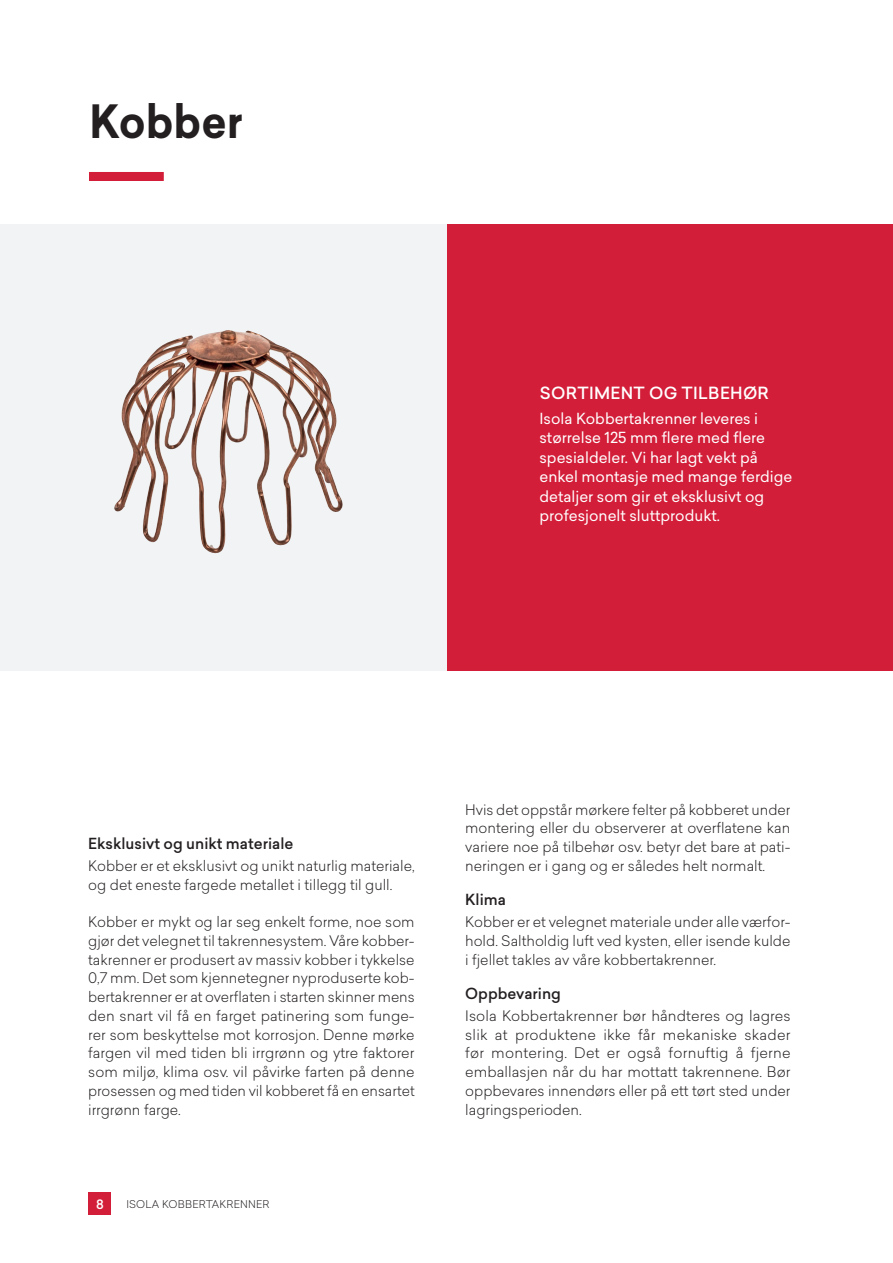
<style>
.page{position:relative;width:893px;height:1263px;background:#fff}
.page>*{position:absolute;margin:0;border:0;box-sizing:border-box;transform-origin:0 0}
.t1{font:700 45px "Sailec";color:#231f20;scale:.94 1}
.t2{font:500 16.5px "Sailec";letter-spacing:.02em;color:#fff}
.t3{font:15px/19.5px "Sailec";color:#fff}
.t4{font:500 15px "Sailec";color:#231f20}
.t5{font:300 14.25px/18.8px "Sailec";color:#231f20;text-align:justify}
.t6{font:500 12.75px "Sailec";color:#fff}
.t7{font:300 10.5px "Sailec";letter-spacing:.02em;color:#231f20}
</style>
<div class="page">
<div style="left:89px;top:1193px;width:22px;height:22px;background:#d31e39"></div>
<div style="left:89px;top:172px;width:75px;height:9px;background:#d31e39"></div>
<div style="left:446px;top:224px;width:447px;height:447px;background:#d31e39"></div>
<div style="left:0;top:224px;width:446px;height:447px;background:#f2f3f4"></div>
<img style="left:114px;top:332px;width:112px;height:221px">
<h1 class="t1" style="left:90px;top:90px;width:164px">Kobber</h1>
<p class="t2" style="left:540px;top:382px;width:231px">SORTIMENT OG TILBEHØR</p>
<p class="t3" style="left:539px;top:408px;width:254px">Isola Kobbertakrenner leveres i størrelse 125 mm flere med flere spesialdeler. Vi har lagt vekt på enkel montasje med mange ferdige detaljer som gir et eksklusivt og profesjonelt sluttprodukt.</p>
<p class="t4" style="left:88px;top:833px;width:207px">Eksklusivt og unikt materiale</p>
<p class="t5" style="left:88px;top:856px;width:328px">Kobber er et eksklusivt og unikt naturlig materiale, og det eneste fargede metallet i tillegg til gull.</p>
<p class="t5" style="left:88px;top:912px;width:328px">Kobber er mykt og lar seg enkelt forme, noe som gjør det velegnet til takrennesystem. Våre kobber&shy;takrenner er produsert av massiv kobber i tykkelse 0,7 mm. Det som kjennetegner nyproduserte kob&shy;bertakrenner er at overflaten i starten skinner mens den snart vil få en farget patinering som funge&shy;rer som beskyttelse mot korrosjon. Denne mørke fargen vil med tiden bli irrgrønn og ytre faktorer som miljø, klima osv. vil påvirke farten på denne prosessen og med tiden vil kobberet få en ensartet irrgrønn farge.</p>
<p class="t6" style="left:96px;top:1195px;width:9px">8</p>
<p class="t7" style="left:126px;top:1196px;width:145px">ISOLA KOBBERTAKRENNER</p>
<p class="t5" style="left:465px;top:800px;width:327px">Hvis det oppstår mørkere felter på kobberet under montering eller du observerer at overflatene kan variere noe på tilbehør osv. betyr det bare at pati&shy;neringen er i gang og er således helt normalt.</p>
<p class="t4" style="left:465px;top:889px;width:42px">Klima</p>
<p class="t5" style="left:465px;top:912px;width:327px">Kobber er et velegnet materiale under alle værfor&shy;hold. Saltholdig luft ved kysten, eller isende kulde i fjellet takles av våre kobbertakrenner.</p>
<p class="t4" style="left:465px;top:983px;width:97px">Oppbevaring</p>
<p class="t5" style="left:465px;top:1006px;width:327px">Isola Kobbertakrenner bør håndteres og lagres slik at produktene ikke får mekaniske skader før montering. Det er også fornuftig å fjerne emballasjen når du har mottatt takrennene. Bør oppbevares innendørs eller på ett tørt sted under lagringsperioden.</p>
</div>
